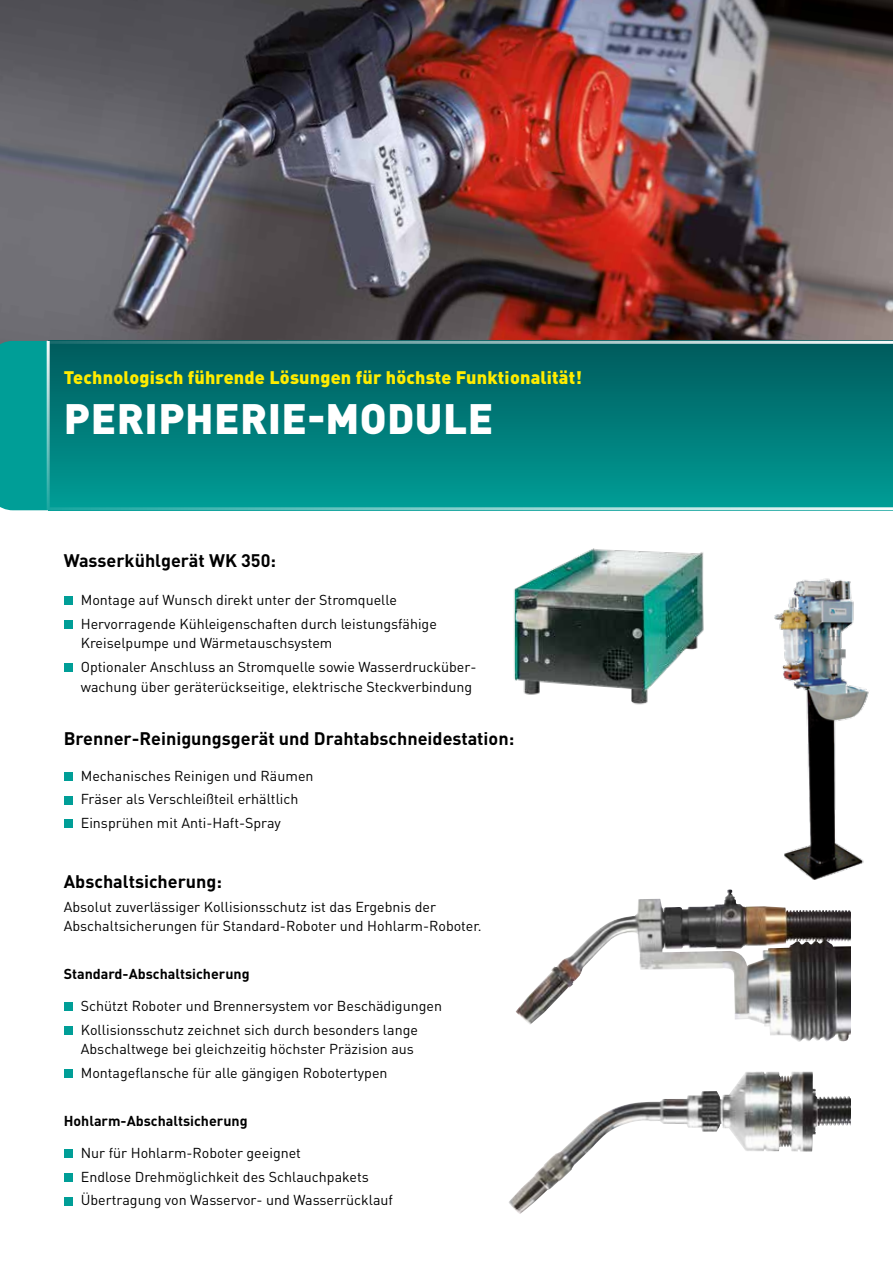
<style>
.page{position:relative;width:893px;height:1263px;background:#fff}
.page>*{position:absolute;margin:0;border:0;box-sizing:border-box;transform-origin:0 0}
.t1{font:900 42px "DIN Pro";letter-spacing:.01em;color:#fff}
.t2{font:700 18px "DIN Pro";color:#000}
.t3{font:900 18px "DIN Pro";letter-spacing:.01em;color:#ffec00}
.t4{font:14.25px/23.7px "DIN Pro";color:#000}
.t5{font:700 14.25px "DIN Pro";color:#000}
</style>
<div class="page">
<img style="left:774px;top:578px;width:95px;height:302px">
<img style="left:0;top:0;width:893px;height:341px">
<div style="left:48px;top:341px;width:845px;height:169px;background:linear-gradient(to bottom,#005a5c,#009d96)"></div>
<div style="left:0;top:341px;width:47px;height:169px;background:#009e97"></div>
<hr style="left:47px;top:341px;width:846px;height:3px;background:#fff">
<hr style="left:47px;top:341px;width:3px;height:169px;background:#fff">
<hr style="left:50px;top:507px;width:843px;height:3px;background:#fff">
<img style="left:509px;top:1071px;width:342px;height:143px">
<img style="left:516px;top:890px;width:335px;height:152px">
<img style="left:514px;top:548px;width:190px;height:157px">
<div style="left:64px;top:597px;width:8px;height:8px;background:#009e97"></div>
<div style="left:64px;top:620px;width:8px;height:9px;background:#009e97"></div>
<div style="left:64px;top:664px;width:8px;height:8px;background:#009e97"></div>
<div style="left:64px;top:772px;width:8px;height:9px;background:#009e97"></div>
<div style="left:64px;top:796px;width:8px;height:8px;background:#009e97"></div>
<div style="left:64px;top:820px;width:8px;height:8px;background:#009e97"></div>
<div style="left:64px;top:1003px;width:8px;height:8px;background:#009e97"></div>
<div style="left:64px;top:1026px;width:8px;height:9px;background:#009e97"></div>
<div style="left:64px;top:1070px;width:8px;height:8px;background:#009e97"></div>
<div style="left:64px;top:1149px;width:8px;height:9px;background:#009e97"></div>
<div style="left:64px;top:1173px;width:8px;height:9px;background:#009e97"></div>
<div style="left:64px;top:1197px;width:8px;height:8px;background:#009e97"></div>
<p class="t3" style="left:64px;top:365px;width:520px">Technologisch führende Lösungen für höchste Funktionalität!</p>
<h1 class="t1" style="left:64px;top:390px;width:431px">PERIPHERIE-MODULE</h1>
<p class="t2" style="left:64px;top:548px;width:214px">Wasserkühlgerät WK 350:</p>
<p class="t4" style="left:81px;top:587px;width:358px">Montage auf Wunsch direkt unter der Stromquelle<br>Hervorragende Kühleigenschaften durch leistungsfähige</p>
<p class="t4" style="left:81px;top:631px;width:397px">Kreiselpumpe und Wärmetauschsystem<br>Optionaler Anschluss an Stromquelle sowie Wasserdrucküber-</p>
<p class="t4" style="left:81px;top:674px;width:393px">wachung über geräterückseitige, elektrische Steckverbindung</p>
<p class="t2" style="left:64px;top:726px;width:452px">Brenner-Reinigungsgerät und Drahtabschneidestation:</p>
<p class="t4" style="left:81px;top:763px;width:234px">Mechanisches Reinigen und Räumen<br>Fräser als Verschleißteil erhältlich<br>Einsprühen mit Anti-Haft-Spray</p>
<p class="t2" style="left:64px;top:869px;width:160px">Abschaltsicherung:</p>
<p class="t4" style="left:64px;top:896px;width:419px;line-height:19.5px">Absolut zuverlässiger Kollisionsschutz ist das Ergebnis der<br>Abschaltsicherungen für Standard-Roboter und Hohlarm-Roboter.</p>
<p class="t5" style="left:64px;top:964px;width:187px">Standard-Abschaltsicherung</p>
<p class="t4" style="left:81px;top:993px;width:363px">Schützt Roboter und Brennersystem vor Beschädigungen<br>Kollisionsschutz zeichnet sich durch besonders lange</p>
<p class="t4" style="left:81px;top:1037px;width:335px">Abschaltwege bei gleichzeitig höchster Präzision aus<br>Montageflansche für alle gängigen Robotertypen</p>
<p class="t5" style="left:64px;top:1111px;width:185px">Hohlarm-Abschaltsicherung</p>
<p class="t4" style="left:81px;top:1140px;width:314px">Nur für Hohlarm-Roboter geeignet<br>Endlose Drehmöglichkeit des Schlauchpakets<br>Übertragung von Wasservor- und Wasserrücklauf</p>
</div>
